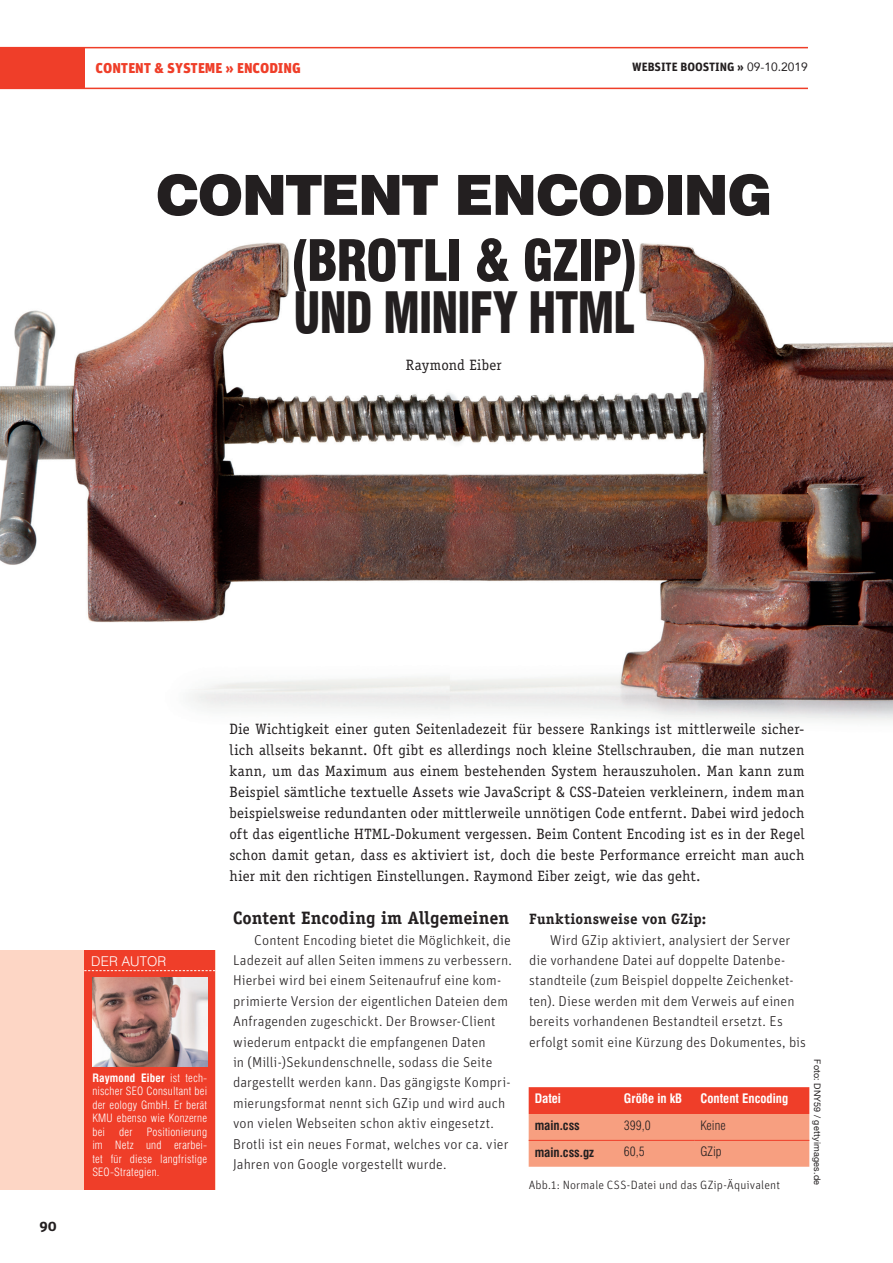
<style>
.page{position:relative;width:893px;height:1263px;background:#fff}
.page>*{position:absolute;margin:0;border:0;box-sizing:border-box;transform-origin:0 0}
.t1{font:900 condensed 55.5px/52.5px "Swiss 721 BT";letter-spacing:-.035em;color:#231f20}
.t2{font:900 55.5px "Swiss 721 BT";letter-spacing:-.025em;color:#231f20}
.t3{font:700 18px "Officina Serif Std";letter-spacing:.005em;color:#231f20}
.t4{font:15px/21px "Officina Serif Std";letter-spacing:.015em;color:#231f20;text-align:justify}
.t5{font:700 15px "Officina Serif Std";letter-spacing:.02em;color:#231f20}
.t6{font:300 14.25px/20.4px "Unit";letter-spacing:.01em;color:#231f20}
.t7{font:900 14.25px "Unit";color:#ef3e29}
.t8{font:700 14.25px "Unit";color:#231f20}
.t9{font:300 13.5px "Swiss 721 BT";letter-spacing:.015em;color:#fff}
.t10{font:700 condensed 12.75px "Swiss 721 BT";color:#fff}
.t11{font:700 condensed 12.75px "Swiss 721 BT";color:#231f20}
.t12{font:300 condensed 12.75px "Swiss 721 BT";color:#231f20}
.t13{font:300 12px "Unit";letter-spacing:.01em;color:#231f20}
.t14{font:700 12px "Unit";color:#231f20}
.t15{font:300 condensed 11.25px/13.5px "Swiss 721 BT";letter-spacing:.02em;color:#fff;text-align:justify}
.t16{font:9px "Helvetica Neue";letter-spacing:.025em;color:#231f20}
.s1{font-family:"Avenir";font-weight:400}
.s2{font-weight:700}
</style>
<div class="page">
<div style="left:0;top:47px;width:85px;height:41px;background:#ef3e29"></div>
<hr style="left:0;top:47px;width:808px;height:1px;background:#ef3e29">
<hr style="left:0;top:88px;width:808px;height:1px;background:#ef3e29">
<img style="left:0;top:242px;width:893px;height:479px">
<div style="left:0;top:950px;width:215px;height:239px;background:#fdd6c5"></div>
<div style="left:84px;top:950px;width:131px;height:239px;background:#ef3e29"></div>
<img style="left:92px;top:978px;width:115px;height:88px">
<svg style="left:84px;top:970px;width:131px;height:1px"></svg>
<svg style="left:529px;top:1087px;width:280px;height:80px;background:#f47e62"></svg>
<hr style="left:529px;top:1140px;width:89px;height:1px;background:#ef3e29">
<hr style="left:618px;top:1140px;width:76px;height:1px;background:#ef3e29">
<hr style="left:694px;top:1140px;width:115px;height:1px;background:#ef3e29">
<p class="t7" style="left:96px;top:59px;width:207px">CONTENT &amp; SYSTEME » ENCODING</p>
<p class="t14" style="left:632px;top:59px;width:177px">WEBSITE BOOSTING » <span class="s1">09-10.2019</span></p>
<h1 class="t2" style="left:156px;top:161px;width:618px">CONTENT ENCODING</h1>
<h1 class="t1" style="left:290px;top:234px;width:350px">(BROTLI &amp; GZIP)<br>UND MINIFY HTML</h1>
<p class="t4" style="left:406px;top:354px;width:97px">Raymond Eiber</p>
<p class="t8" style="left:40px;top:1216px;width:19px">90</p>
<p class="t9" style="left:91px;top:952px;width:77px">DER AUTOR</p>
<p class="t15" style="left:92px;top:1071px;width:116px"><span class="s2">Raymond Eiber</span> ist tech&shy;nischer SEO Consultant bei der eology GmbH. Er berät KMU ebenso wie Konzerne bei</p>
<p class="t15" style="left:92px;top:1125px;width:116px;text-indent:54px">Positionierung im Netz und erarbei&shy;tet für diese langfristige SEO-Strategien.</p>
<p class="t15" style="left:119px;top:1125px;width:15px">der</p>
<p class="t4" style="left:229px;top:718px;width:576px">Die Wichtigkeit einer guten Seitenladezeit für bessere Rankings ist mittlerweile sicher&shy;lich allseits bekannt. Oft gibt es allerdings noch kleine Stellschrauben, die man nutzen kann, um das Maximum aus einem bestehenden System herauszuholen. Man kann zum Beispiel sämtliche textuelle Assets wie JavaScript &amp; CSS-Dateien verkleinern, indem man beispielsweise redundanten oder mittlerweile unnötigen Code entfernt. Dabei wird jedoch oft das eigentliche HTML-Dokument vergessen. Beim Content Encoding ist es in der Regel schon damit getan, dass es aktiviert ist, doch die beste Performance erreicht man auch hier mit den richtigen Einstellungen. Raymond Eiber zeigt, wie das geht.</p>
<p class="t3" style="left:233px;top:907px;width:278px">Content Encoding im Allgemeinen</p>
<p class="t6" style="left:233px;top:929px;width:280px;text-indent:21px">Content Encoding bietet die Möglichkeit, die Ladezeit auf allen Seiten immens zu verbessern.<br>Hierbei wird bei einem Seitenaufruf eine kom&shy;primierte Version der eigentlichen Dateien dem Anfragenden zugeschickt. Der Browser-Client wiederum entpackt die empfangenen Daten<br>in (Milli-)Sekundenschnelle, sodass die Seite dargestellt werden kann. Das gängigste Kompri&shy;mierungsformat nennt sich GZip und wird auch von vielen Webseiten schon aktiv eingesetzt.<br>Brotli ist ein neues Format, welches vor ca. vier Jahren von Google vorgestellt wurde.</p>
<p class="t5" style="left:529px;top:910px;width:179px">Funktionsweise von GZip:</p>
<p class="t6" style="left:529px;top:929px;width:279px;text-indent:21px">Wird GZip aktiviert, analysiert der Server die vorhandene Datei auf doppelte Datenbe&shy;standteile (zum Beispiel doppelte Zeichenket&shy;ten). Diese werden mit dem Verweis auf einen bereits vorhandenen Bestandteil ersetzt. Es erfolgt somit eine Kürzung des Dokumentes, bis</p>
<p class="t10" style="left:535px;top:1091px;width:28px">Datei</p>
<p class="t10" style="left:624px;top:1091px;width:60px">Größe in kB</p>
<p class="t10" style="left:700px;top:1091px;width:89px">Content Encoding</p>
<p class="t11" style="left:535px;top:1118px;width:47px">main.css</p>
<p class="t12" style="left:624px;top:1117px;width:28px">399,0</p>
<p class="t12" style="left:700px;top:1117px;width:27px">Keine</p>
<p class="t11" style="left:535px;top:1144px;width:61px">main.css.gz</p>
<p class="t12" style="left:624px;top:1144px;width:22px">60,5</p>
<p class="t12" style="left:700px;top:1144px;width:23px">GZip</p>
<p class="t13" style="left:529px;top:1178px;width:253px">Abb.1: Normale CSS-Datei und das GZip-Äquivalent</p>
<p class="t16" style="left:824px;top:1059px;width:127px;rotate:90deg">Foto: DNY59 / gettyimages.de</p>
</div>
